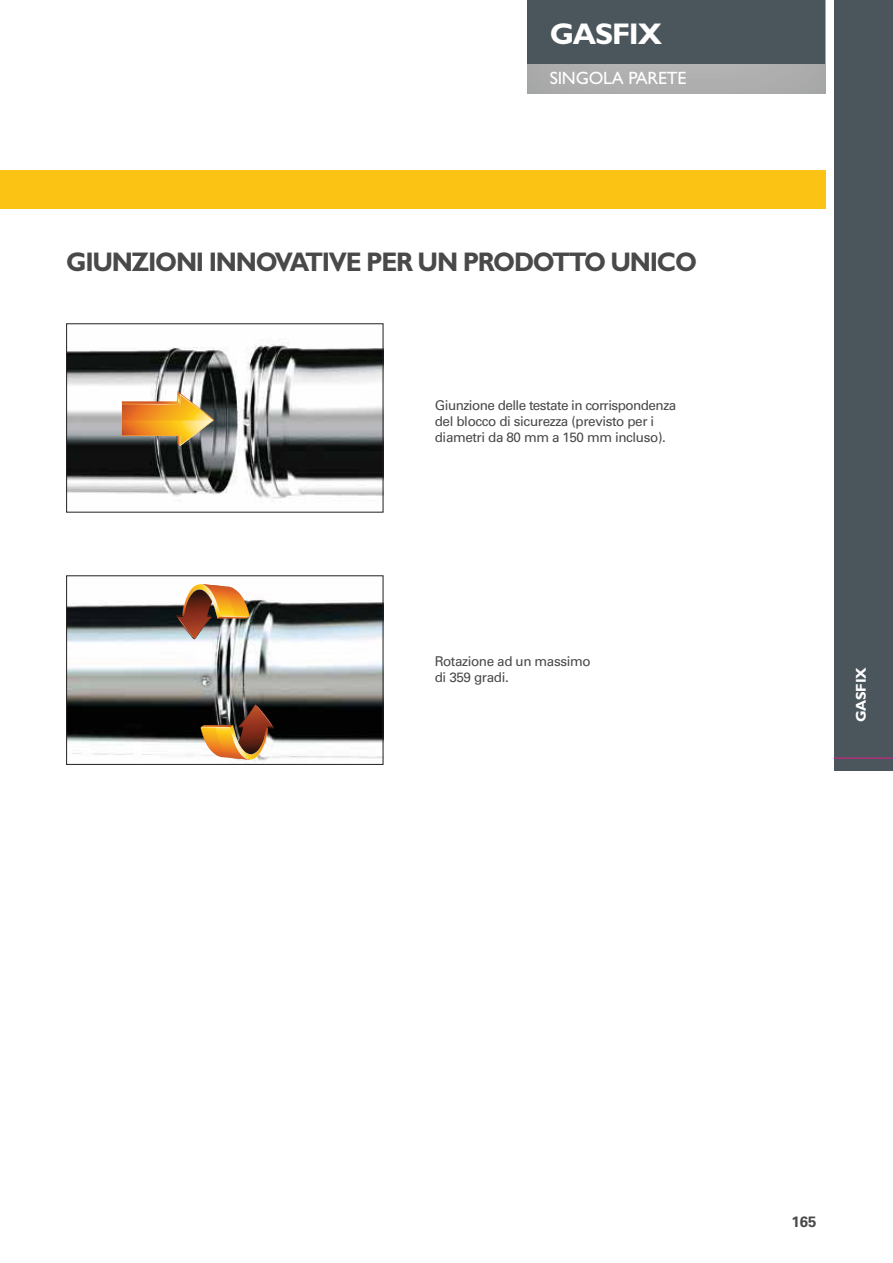
<style>
.page{position:relative;width:893px;height:1263px;background:#fff}
.page>*{position:absolute;margin:0;border:0;box-sizing:border-box;transform-origin:0 0}
.t1{font:700 30px "Gill Sans Std";letter-spacing:-.04em;color:#fff}
.t2{font:700 27px "Gill Sans Std";letter-spacing:-.05em;color:#4a4949;scale:.93 1}
.t3{font:17.85px "Gill Sans Std";letter-spacing:-.01em;color:#fff}
.t4{font:700 15px "Univers LT Std";color:#4a4949}
.t5{font:700 14.25px "Gill Sans Std";letter-spacing:-.03em;color:#fff}
.t6{font:13.5px/15.8px "Univers LT Std";letter-spacing:-.03em;color:#4a4949}
</style>
<div class="page">
<div style="left:527px;top:0;width:298px;height:64px;background:#4b565c"></div>
<div style="left:834px;top:0;width:58px;height:771px;background:#4b565c"></div>
<hr style="left:833px;top:758px;width:59px;height:1px;background:#e21d8e">
<div style="left:0;top:170px;width:825px;height:38px;background:#fbc314"></div>
<img style="left:68px;top:339px;width:313px;height:162px">
<div style="left:66px;top:323px;width:317px;height:190px;border:1px solid #231f20"></div>
<svg style="left:122px;top:391px;width:92px;height:55px;background:#c69955"></svg>
<img style="left:68px;top:600px;width:313px;height:163px">
<div style="left:66px;top:575px;width:317px;height:190px;border:1px solid #231f20"></div>
<svg style="left:200px;top:704px;width:74px;height:56px;background:#916843"></svg>
<img style="left:176px;top:584px;width:74px;height:55px">
<h1 class="t1" style="left:549px;top:16px;width:114px">GASFIX</h1>
<h3 class="t3" style="left:549px;top:68px;width:138px">SINGOLA PARETE</h3>
<h2 class="t2" style="left:66px;top:246px;width:679px">GIUNZIONI INNOVATIVE PER UN PRODOTTO UNICO</h2>
<p class="t6" style="left:435px;top:398px;width:243px">Giunzione delle testate in corrispondenza del blocco di sicurezza (previsto per i diametri da 80 mm a 150 mm incluso).</p>
<p class="t6" style="left:435px;top:654px;width:157px">Rotazione ad un massimo di 359 gradi.</p>
<p class="t5" style="left:852px;top:722px;width:56px;rotate:-90deg">GASFIX</p>
<p class="t4" style="left:791px;top:1215px;width:27px">165</p>
</div>
